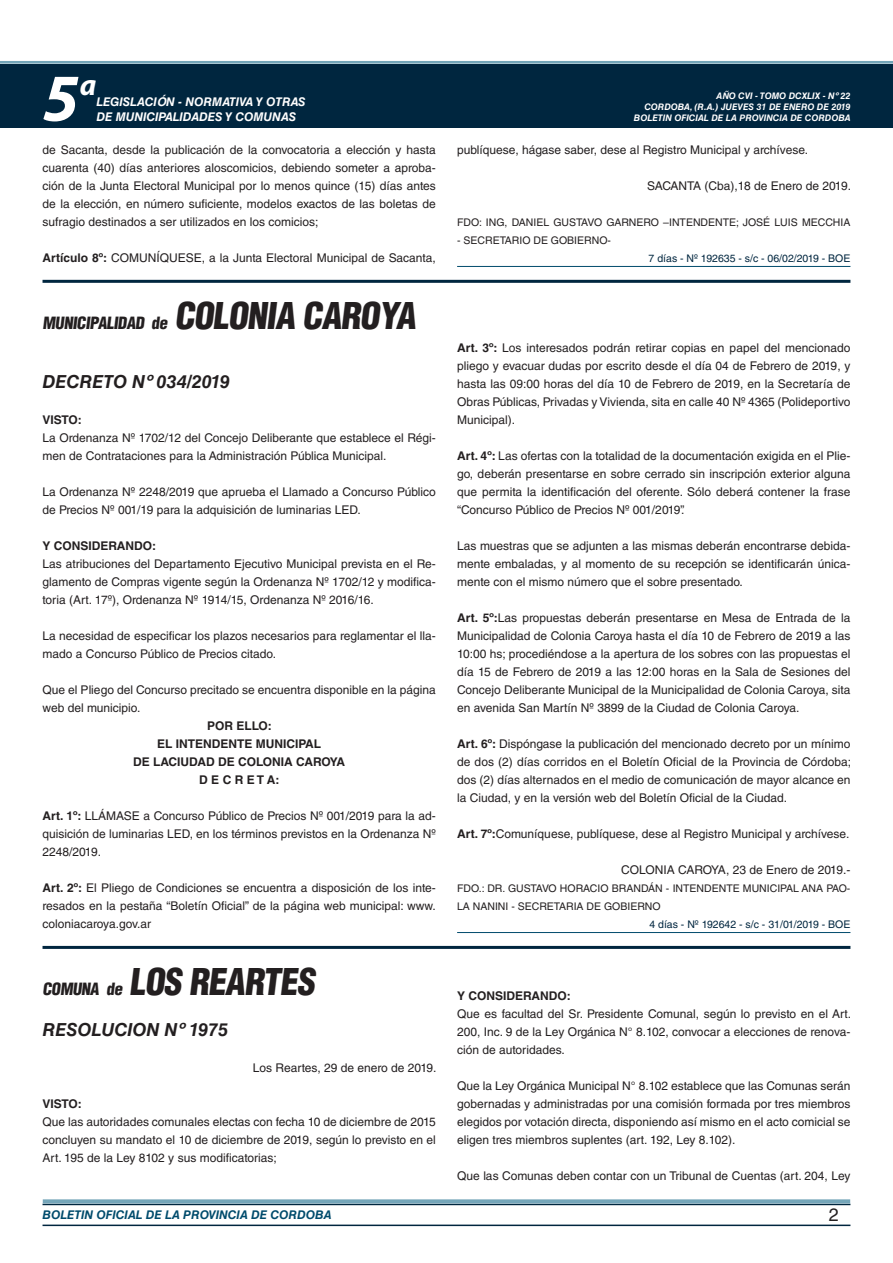
<style>
.page{position:relative;width:893px;height:1263px;background:#fff}
.page>*{position:absolute;margin:0;border:0;box-sizing:border-box;transform-origin:0 0}
.t1{font:italic 700 67.5px "Myriad Pro";color:#fff}
.NOMBRE_DE_MINISTERIO{font:900 condensed 36px "Helvetica LT Std";color:#231f20}
.t2{font:italic 700 30px "Myriad Pro";color:#fff}
.DOC__N{font:italic 700 18px "Helvetica LT Std";color:#231f20}
.t3{font:18px "Helvetica LT Std";color:#231f20}
.NOMBRE_DE_MINISTERIO-2{font:900 condensed 16.5px "Helvetica LT Std";color:#231f20}
.TEXTO_BASE{font:12px/18px "Helvetica LT Std";color:#231f20;text-align:justify}
.FECHA{font:12px "Helvetica LT Std";color:#231f20}
.RESUELVE{font:700 12px "Helvetica LT Std";color:#231f20}
.t4{font:italic 700 12px "Helvetica LT Std";color:#fff}
.TEXTO_BASE-2{font:700 12px "Helvetica LT Std";color:#231f20}
.t5{font:italic 700 12px "Helvetica LT Std";color:#004b6c}
.FIRMA{font:10.5px/18px "Helvetica LT Std";color:#231f20}
.FECHA_DE_VENCIMIENTO{font:10.5px "Helvetica LT Std";color:#00263f}
.t6{font:italic 700 9px/10.8px "Helvetica LT Std";color:#fff;text-align:right}
.s1{font-weight:700}
.s2{font-size:36px}
.s3{font-size:16.5px}
</style>
<div class="page">
<div style="left:0;top:61px;width:893px;height:6px;background:#fff;opacity:.75"></div>
<div style="left:0;top:64px;width:893px;height:64px;background:#00263f"></div>
<hr style="left:43px;top:1224px;width:807px;height:2px;background:#00263f">
<div style="left:42px;top:1198px;width:809px;height:8px;background:#fff;opacity:.75"></div>
<hr style="left:457px;top:266px;width:393px;height:1px;background:#004b6c">
<hr style="left:43px;top:280px;width:807px;height:3px;background:#00263f">
<hr style="left:457px;top:932px;width:393px;height:1px;background:#004b6c">
<hr style="left:43px;top:946px;width:807px;height:3px;background:#00263f">
<h1 class="t1" style="left:43px;top:54px;width:38px">5</h1>
<h3 class="t2" style="left:80px;top:66px;width:18px">a</h3>
<p class="t4" style="left:96px;top:95px;width:211px">LEGISLACIÓN - NORMATIVA Y OTRAS</p>
<p class="t4" style="left:96px;top:109px;width:201px">DE MUNICIPALIDADES Y COMUNAS</p>
<p class="TEXTO_BASE" style="left:43px;top:141px;width:395px">de Sacanta, desde la publicación de la convocatoria a elección y hasta cuarenta (40) días anteriores aloscomicios, debiendo someter a aproba&shy;ción de la Junta Electoral Municipal por lo menos quince (15) días antes de la elección, en número suficiente, modelos exactos de las boletas de sufragio destinados a ser utilizados en los comicios;</p>
<p class="TEXTO_BASE" style="left:43px;top:249px;width:395px"><span class="s1">Artículo 8º:</span> COMUNÍQUESE, a la Junta Electoral Municipal de Sacanta,</p>
<p class="NOMBRE_DE_MINISTERIO-2" style="left:43px;top:312px;width:380px">MUNICIPALIDAD de <span class="s2">COLONIA CAROYA</span></p>
<p class="DOC__N" style="left:43px;top:370px;width:189px">DECRETO Nº 034/2019</p>
<p class="TEXTO_BASE-2" style="left:43px;top:412px;width:41px">VISTO:</p>
<p class="TEXTO_BASE" style="left:43px;top:429px;width:395px">La Ordenanza Nº 1702/12 del Concejo Deliberante que establece el Régi&shy;men de Contrataciones para la Administración Pública Municipal.</p>
<p class="TEXTO_BASE" style="left:43px;top:483px;width:395px">La Ordenanza Nº 2248/2019 que aprueba el Llamado a Concurso Público de Precios Nº 001/19 para la adquisición de luminarias LED.</p>
<p class="TEXTO_BASE-2" style="left:43px;top:538px;width:115px">Y CONSIDERANDO:</p>
<p class="TEXTO_BASE" style="left:43px;top:555px;width:395px">Las atribuciones del Departamento Ejecutivo Municipal prevista en el Re&shy;glamento de Compras vigente según la Ordenanza Nº 1702/12 y modifica&shy;toria (Art. 17º), Ordenanza Nº 1914/15, Ordenanza Nº 2016/16.</p>
<p class="TEXTO_BASE" style="left:43px;top:627px;width:395px">La necesidad de especificar los plazos necesarios para reglamentar el lla&shy;mado a Concurso Público de Precios citado.</p>
<p class="TEXTO_BASE" style="left:43px;top:681px;width:395px">Que el Pliego del Concurso precitado se encuentra disponible en la página web del municipio.</p>
<p class="RESUELVE" style="left:207px;top:718px;width:66px">POR ELLO:</p>
<p class="RESUELVE" style="left:157px;top:736px;width:166px">EL INTENDENTE MUNICIPAL</p>
<p class="RESUELVE" style="left:133px;top:754px;width:214px">DE LACIUDAD DE COLONIA CAROYA</p>
<p class="RESUELVE" style="left:199px;top:772px;width:82px">D E C R E T A:</p>
<p class="TEXTO_BASE" style="left:43px;top:807px;width:395px"><span class="s1">Art. 1º:</span> LLÁMASE a Concurso Público de Precios Nº 001/2019 para la ad&shy;quisición de luminarias LED, en los términos previstos en la Ordenanza Nº 2248/2019.</p>
<p class="TEXTO_BASE" style="left:43px;top:879px;width:395px"><span class="s1">Art. 2º:</span> El Pliego de Condiciones se encuentra a disposición de los inte&shy;resados en la pestaña “Boletín Oficial” de la página web municipal: www. coloniacaroya.gov.ar</p>
<p class="NOMBRE_DE_MINISTERIO" style="left:43px;top:959px;width:279px"><span class="s3">COMUNA de</span> LOS REARTES</p>
<p class="DOC__N" style="left:43px;top:1018px;width:187px">RESOLUCION Nº 1975</p>
<p class="FECHA" style="left:253px;top:1061px;width:185px">Los Reartes, 29 de enero de 2019.</p>
<p class="TEXTO_BASE-2" style="left:43px;top:1096px;width:41px">VISTO:</p>
<p class="TEXTO_BASE" style="left:43px;top:1113px;width:395px">Que las autoridades comunales electas con fecha 10 de diciembre de 2015 concluyen su mandato el 10 de diciembre de 2019, según lo previsto en el Art. 195 de la Ley 8102 y sus modificatorias;</p>
<p class="t6" style="left:634px;top:91px;width:218px">AÑO CVI - TOMO DCXLIX - Nº 22<br>CORDOBA, (R.A.) JUEVES 31 DE ENERO DE 2019<br>BOLETIN OFICIAL DE LA PROVINCIA DE CORDOBA</p>
<p class="TEXTO_BASE" style="left:457px;top:141px;width:353px">publíquese, hágase saber, dese al Registro Municipal y archívese.</p>
<p class="FECHA" style="left:647px;top:179px;width:206px">SACANTA (Cba),18 de Enero de 2019.</p>
<p class="FIRMA" style="left:457px;top:213px;width:395px">FDO: ING, DANIEL GUSTAVO GARNERO –INTENDENTE; JOSÉ LUIS MECCHIA</p>
<p class="FIRMA" style="left:457px;top:231px;width:155px">- SECRETARIO DE GOBIERNO-</p>
<p class="FECHA_DE_VENCIMIENTO" style="left:649px;top:252px;width:203px">7 días - Nº 192635 - s/c - 06/02/2019 - BOE</p>
<p class="TEXTO_BASE" style="left:457px;top:339px;width:395px"><span class="s1">Art. 3º:</span> Los interesados podrán retirar copias en papel del mencionado pliego y evacuar dudas por escrito desde el día 04 de Febrero de 2019, y hasta las 09:00 horas del día 10 de Febrero de 2019, en la Secretaría de Obras Públicas, Privadas y Vivienda, sita en calle 40 Nº 4365 (Polideportivo Municipal).</p>
<p class="TEXTO_BASE" style="left:457px;top:447px;width:395px"><span class="s1">Art. 4º:</span> Las ofertas con la totalidad de la documentación exigida en el Plie&shy;go, deberán presentarse en sobre cerrado sin inscripción exterior alguna que permita la identificación del oferente. Sólo deberá contener la frase “Concurso Público de Precios Nº 001/2019”.</p>
<p class="TEXTO_BASE" style="left:457px;top:537px;width:395px">Las muestras que se adjunten a las mismas deberán encontrarse debida&shy;mente embaladas, y al momento de su recepción se identificarán única&shy;mente con el mismo número que el sobre presentado.</p>
<p class="TEXTO_BASE" style="left:457px;top:609px;width:395px"><span class="s1">Art. 5º:</span>Las propuestas deberán presentarse en Mesa de Entrada de la Municipalidad de Colonia Caroya hasta el día 10 de Febrero de 2019 a las 10:00 hs; procediéndose a la apertura de los sobres con las propuestas el día 15 de Febrero de 2019 a las 12:00 horas en la Sala de Sesiones del Concejo Deliberante Municipal de la Municipalidad de Colonia Caroya, sita en avenida San Martín Nº 3899 de la Ciudad de Colonia Caroya.</p>
<p class="TEXTO_BASE" style="left:457px;top:735px;width:395px"><span class="s1">Art. 6º:</span> Dispóngase la publicación del mencionado decreto por un mínimo de dos (2) días corridos en el Boletín Oficial de la Provincia de Córdoba; dos (2) días alternados en el medio de comunicación de mayor alcance en la Ciudad, y en la versión web del Boletín Oficial de la Ciudad.</p>
<p class="TEXTO_BASE" style="left:457px;top:825px;width:394px"><span class="s1">Art. 7º:</span>Comuníquese, publíquese, dese al Registro Municipal y archívese.</p>
<p class="FECHA" style="left:621px;top:863px;width:231px">COLONIA CAROYA, 23 de Enero de 2019.-</p>
<p class="FIRMA" style="left:457px;top:879px;width:395px">FDO.: DR. GUSTAVO HORACIO BRANDÁN - INTENDENTE MUNICIPAL ANA PAO-<br>LA NANINI - SECRETARIA DE GOBIERNO</p>
<p class="FECHA_DE_VENCIMIENTO" style="left:649px;top:918px;width:203px">4 días - Nº 192642 - s/c - 31/01/2019 - BOE</p>
<p class="TEXTO_BASE-2" style="left:457px;top:988px;width:115px">Y CONSIDERANDO:</p>
<p class="TEXTO_BASE" style="left:457px;top:1005px;width:396px">Que es facultad del Sr. Presidente Comunal, según lo previsto en el Art.<br>200, Inc. 9 de la Ley Orgánica N° 8.102, convocar a elecciones de renova&shy;ción de autoridades.</p>
<p class="TEXTO_BASE" style="left:457px;top:1077px;width:395px">Que la Ley Orgánica Municipal N° 8.102 establece que las Comunas serán gobernadas y administradas por una comisión formada por tres miembros elegidos por votación directa, disponiendo así mismo en el acto comicial se eligen tres miembros suplentes (art. 192, Ley 8.102).</p>
<p class="TEXTO_BASE" style="left:457px;top:1167px;width:395px">Que las Comunas deben contar con un Tribunal de Cuentas (art. 204, Ley</p>
<p class="t5" style="left:43px;top:1208px;width:290px">BOLETIN OFICIAL DE LA PROVINCIA DE CORDOBA</p>
<p class="t3" style="left:829px;top:1204px;width:12px">2</p>
</div>
